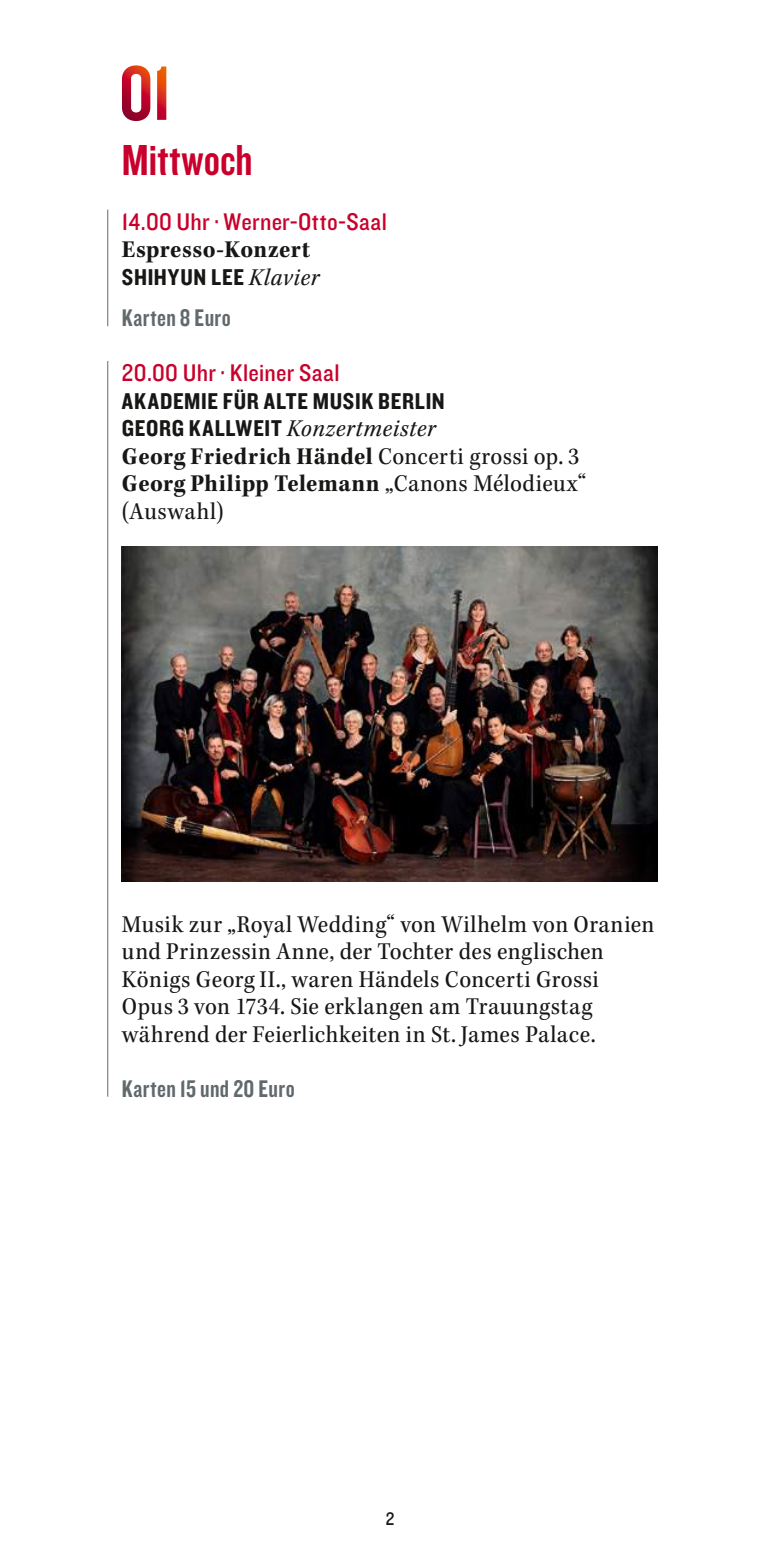
<style>
.page{position:relative;width:780px;height:1560px;background:#fff}
.page>*{position:absolute;margin:0;border:0;box-sizing:border-box;transform-origin:0 0}
.t1{font:45px "Knockout 49 Liteweight";color:#c9002b}
.t2{font:25px/27.5px "Kepler Std Scn";letter-spacing:.02em;color:#181716}
.t3{font:25px/27.5px "Kepler Std Bold Scn";letter-spacing:.015em;color:#181716}
.t4{font:25px "Knockout 30 Junior Welterwt";letter-spacing:.01em;color:#c9002b}
.t5{font:25px "Knockout 49 Liteweight";letter-spacing:.015em;color:#61696d}
.t6{font:25px "Kepler Std Scn It";letter-spacing:.025em;color:#181716}
.t7{font:23.75px "Knockout 50 Welterweight";letter-spacing:.03em;color:#181716}
.t8{font:18.75px "Knockout 30 Junior Welterwt";color:#181716}
.s1{font-family:"Kepler Std Scn It";font-size:25px}
.s2{font-family:"Knockout 50 Welterweight";font-size:23.75px}
.s3{font-family:"Kepler Std Scn"}
</style>
<div class="page">
<hr style="left:107px;top:209px;width:1px;height:117px;background:#61696d">
<hr style="left:107px;top:361px;width:1px;height:735px;background:#61696d">
<svg style="left:122px;top:65px;width:44px;height:56px"></svg>
<img style="left:122px;top:546px;width:535px;height:335px">
<h1 class="t1" style="left:122px;top:131px;width:132px">Mittwoch</h1>
<p class="t4" style="left:122px;top:205px;width:266px">14.00 Uhr · Werner-Otto-Saal</p>
<p class="t3" style="left:122px;top:236px;width:190px">Espresso-Konzert</p>
<p class="t7" style="left:122px;top:261px;width:199px">SHIHYUN LEE <span class="s1">Klavier</span></p>
<p class="t5" style="left:122px;top:302px;width:110px">Karten 8 Euro</p>
<p class="t4" style="left:122px;top:356px;width:219px">20.00 Uhr · Kleiner Saal</p>
<p class="t7" style="left:122px;top:385px;width:324px">AKADEMIE FÜR ALTE MUSIK BERLIN</p>
<p class="t6" style="left:122px;top:414px;width:315px"><span class="s2">GEORG KALLWEIT</span> Konzertmeister</p>
<p class="t3" style="left:122px;top:443px;width:465px">Georg Friedrich Händel <span class="s3">Concerti grossi op. 3<br></span>Georg Philipp Telemann <span class="s3">„Canons Mélodieux“</span></p>
<p class="t2" style="left:122px;top:498px;width:103px">(Auswahl)</p>
<p class="t2" style="left:122px;top:910px;width:534px">Musik zur „Royal Wedding“ von Wilhelm von Oranien und Prinzessin Anne, der Tochter des englischen Königs Georg II., waren Händels Concerti Grossi Opus 3 von 1734. Sie erklangen am Trauungstag während der Feierlichkeiten in St. James Palace.</p>
<p class="t5" style="left:122px;top:1072px;width:174px">Karten 15 und 20 Euro</p>
<p class="t8" style="left:385px;top:1506px;width:10px">2</p>
</div>
